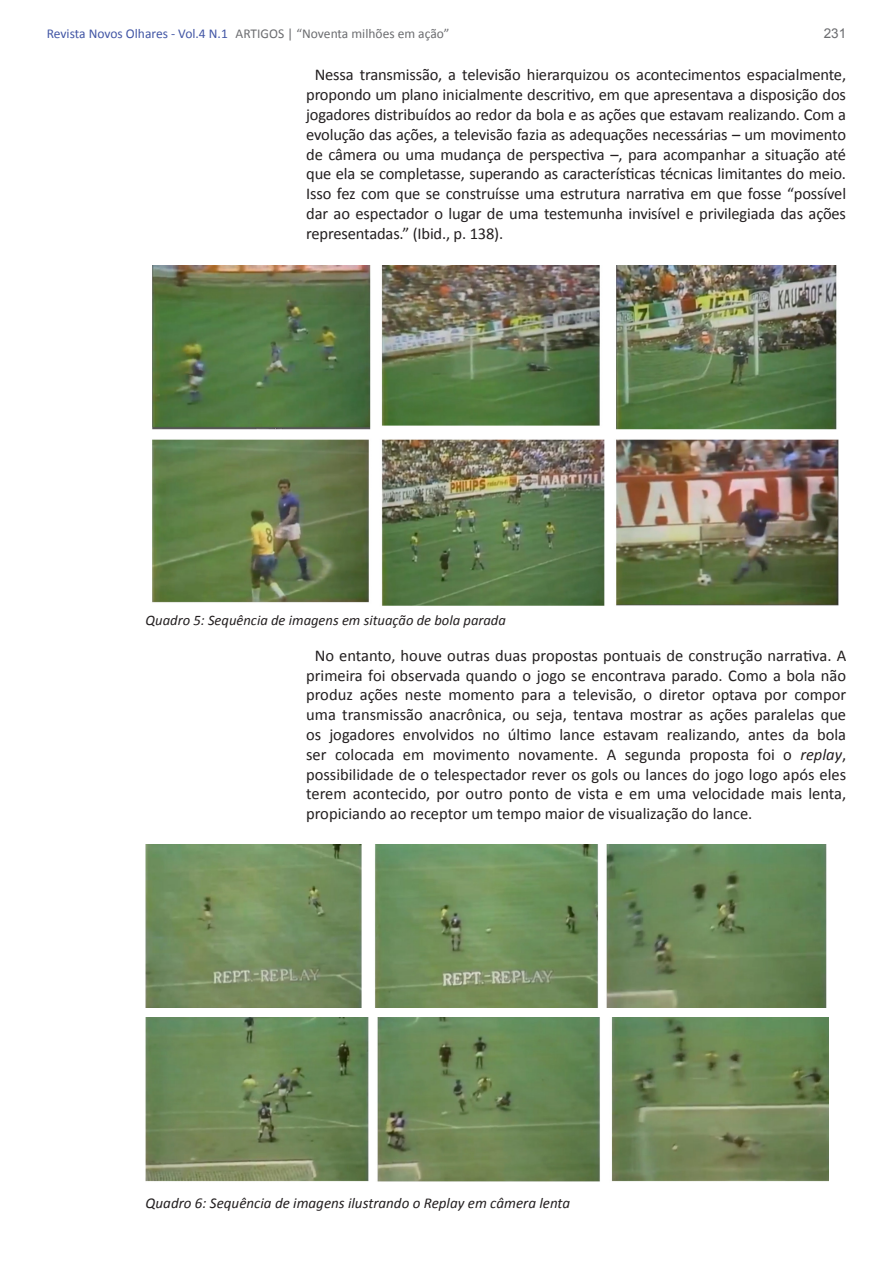
<style>
.page{position:relative;width:893px;height:1263px;background:#fff}
.page>*{position:absolute;margin:0;border:0;box-sizing:border-box;transform-origin:0 0}
.TEXTO_BASE{font:16.5px/19.8px "Calibri";letter-spacing:-.01em;color:#231f20;text-align:justify}
.legenda_imagem{font:italic 15px "Calibri";color:#231f20}
.legenda_imagem-2{font:italic 14.55px "Calibri";color:#231f20}
.t1{font:13.5px "Calibri";color:#6c6d70}
.t2{font:13.5px "Arial";color:#6c6d70}
.s1{color:#4256a5}
.s2{font-style:italic}
</style>
<div class="page">
<img style="left:152px;top:266px;width:687px;height:340px">
<img style="left:146px;top:845px;width:681px;height:162px">
<img style="left:146px;top:1017px;width:683px;height:165px">
<p class="t1" style="left:47px;top:25px;width:404px"><span class="s1">Revista Novos Olhares - Vol.4 N.1</span> ARTIGOS | “Noventa milhões em ação”</p>
<p class="t2" style="left:824px;top:25px;width:24px">231</p>
<p class="TEXTO_BASE" style="left:306px;top:65px;width:541px;text-indent:9px">Nessa transmissão, a televisão hierarquizou os acontecimentos espacialmente, propondo um plano inicialmente descritivo, em que apresentava a disposição dos jogadores distribuídos ao redor da bola e as ações que estavam realizando. Com a evolução das ações, a televisão fazia as adequações necessárias – um movimento de câmera ou uma mudança de perspectiva –, para acompanhar a situação até que ela se completasse, superando as características técnicas limitantes do meio.<br>Isso fez com que se construísse uma estrutura narrativa em que fosse “possível dar ao espectador o lugar de uma testemunha invisível e privilegiada das ações representadas.” (Ibid., p. 138).</p>
<p class="legenda_imagem-2" style="left:146px;top:610px;width:362px">Quadro 5: Sequência de imagens em situação de bola parada</p>
<p class="TEXTO_BASE" style="left:306px;top:645px;width:542px;text-indent:9px">No entanto, houve outras duas propostas pontuais de construção narrativa. A primeira foi observada quando o jogo se encontrava parado. Como a bola não produz ações neste momento para a televisão, o diretor optava por compor uma transmissão anacrônica, ou seja, tentava mostrar as ações paralelas que os jogadores envolvidos no último lance estavam realizando, antes da bola ser colocada em movimento novamente. A segunda proposta foi o <span class="s2">replay</span>, possibilidade de o telespectador rever os gols ou lances do jogo logo após eles terem acontecido, por outro ponto de vista e em uma velocidade mais lenta, propiciando ao receptor um tempo maior de visualização do lance.</p>
<p class="legenda_imagem" style="left:146px;top:1193px;width:426px">Quadro 6: Sequência de imagens ilustrando o Replay em câmera lenta</p>
</div>
